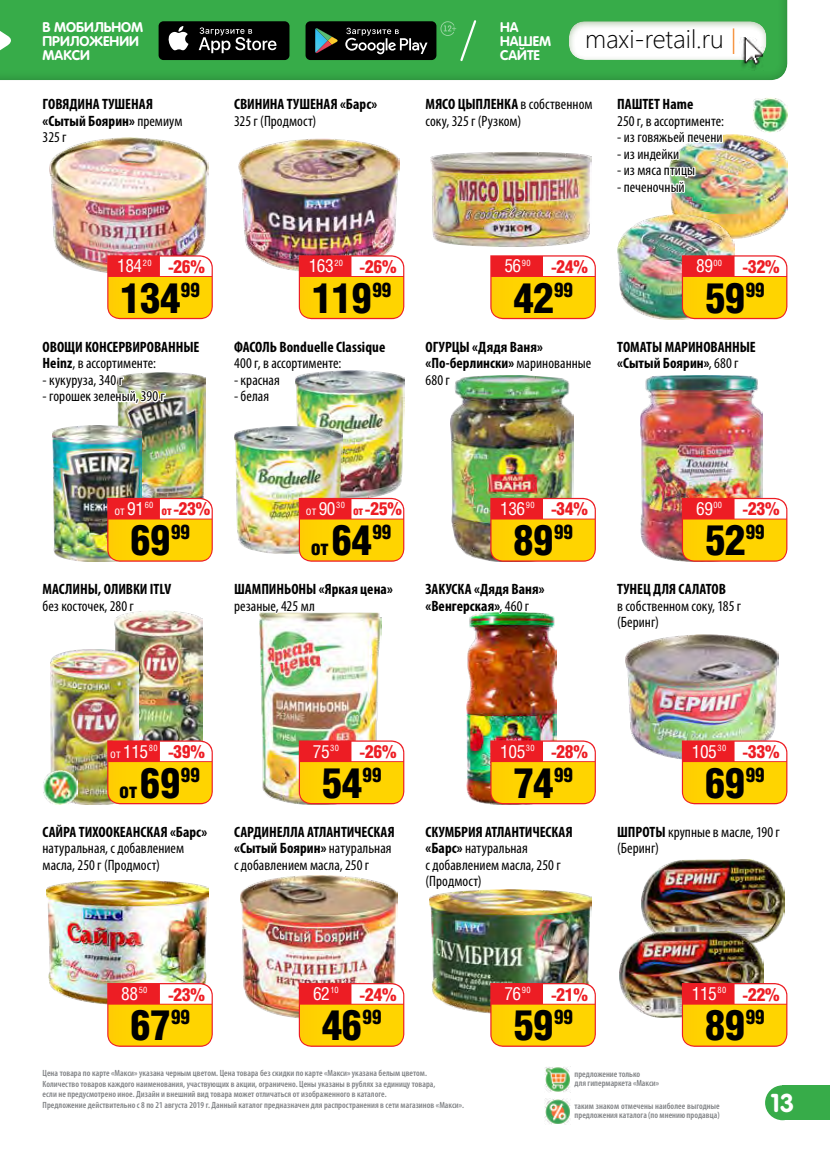
<style>
.page{position:relative;width:830px;height:1149px;background:#fff}
.page>*{position:absolute;margin:0;border:0;box-sizing:border-box;transform-origin:0 0}
.t1{font:900 42px "Helios Cond";letter-spacing:-.03em;color:#000}
.t2{font:300 25.5px "Segoe UI";color:#000}
.t3{font:700 25.5px "Rotonda C";color:#fff}
.t4{font:900 21px "Helios Cond";color:#000}
.t5{font:900 18px "Helios Cond";letter-spacing:-.02em;color:#ed1d24}
.t6{font:700 condensed 15px/16.5px "Myriad Pro";color:#000}
.t7{font:condensed 15px/16.5px "Myriad Pro";letter-spacing:.005em;color:#000}
.t8{font:700 13.8px/14px "Rotonda C";color:#fff}
.t9{font:12px "Helios Cond C";color:#fff}
.t10{font:600 condensed 9px/10.5px "Myriad Pro";letter-spacing:.005em;color:#808285}
.s1{color:#f58220}
.s2{font-weight:400}
.s3{font-weight:700}
.s4{font-family:"Helios Cond C";font-weight:400;font-size:12px}
.s5{font-family:"Helios Cond C";font-weight:400;color:#fff}
.s6{color:#ed1d24}
.s7{font-size:18px}
.s8{font-size:12px}
.s9{font-size:42px}
.s10{font-family:"Helios Cond C";font-weight:400;font-size:12px;color:#fff}
</style>
<div class="page">
<div style="left:782px;top:1084px;width:47px;height:35px;background:#37ac49"></div>
<div style="left:0;top:0;width:799px;height:90px;background:#000;opacity:.3"></div>
<div style="left:158px;top:21px;width:131px;height:39px;background:#000;border-radius:5px"></div>
<svg style="left:168px;top:26px;width:20px;height:24px"></svg>
<div style="left:554px;top:11px;width:223px;height:51px;background:#447b34;opacity:.5"></div>
<img style="left:739px;top:38px;width:23px;height:32px">
<svg style="left:0;top:24px;width:15px;height:33px"></svg>
<img style="left:50px;top:145px;width:158px;height:110px">
<svg style="left:40px;top:67px;width:144px;height:88px"></svg>
<img style="left:641px;top:865px;width:143px;height:76px">
<img style="left:619px;top:931px;width:144px;height:51px">
<img style="left:259px;top:627px;width:122px;height:113px">
<img style="left:296px;top:417px;width:108px;height:80px">
<img style="left:234px;top:426px;width:108px;height:71px">
<img style="left:236px;top:497px;width:168px;height:130px">
<img style="left:625px;top:639px;width:153px;height:101px">
<svg style="left:635px;top:740px;width:152px;height:125px"></svg>
<img style="left:640px;top:398px;width:122px;height:99px">
<svg style="left:640px;top:497px;width:147px;height:142px"></svg>
<img style="left:429px;top:902px;width:162px;height:112px">
<svg style="left:490px;top:982px;width:297px;height:143px"></svg>
<img style="left:238px;top:150px;width:162px;height:105px">
<img style="left:254px;top:255px;width:150px;height:162px">
<img style="left:240px;top:885px;width:157px;height:132px">
<svg style="left:251px;top:740px;width:153px;height:145px"></svg>
<svg style="left:298px;top:982px;width:106px;height:64px"></svg>
<img style="left:47px;top:885px;width:161px;height:118px">
<svg style="left:107px;top:982px;width:106px;height:64px"></svg>
<img style="left:671px;top:134px;width:116px;height:104px">
<img style="left:617px;top:214px;width:117px;height:41px">
<img style="left:614px;top:67px;width:110px;height:137px">
<img style="left:617px;top:255px;width:170px;height:143px">
<img style="left:753px;top:98px;width:34px;height:35px">
<img style="left:450px;top:398px;width:123px;height:99px">
<img style="left:117px;top:413px;width:88px;height:84px">
<img style="left:53px;top:425px;width:89px;height:72px">
<img style="left:430px;top:152px;width:161px;height:94px">
<svg style="left:198px;top:16px;width:396px;height:134px"></svg>
<svg style="left:454px;top:255px;width:141px;height:143px"></svg>
<img style="left:115px;top:632px;width:88px;height:108px">
<img style="left:50px;top:649px;width:88px;height:91px">
<img style="left:53px;top:497px;width:160px;height:135px">
<img style="left:50px;top:740px;width:163px;height:145px">
<img style="left:466px;top:640px;width:90px;height:100px">
<img style="left:451px;top:497px;width:144px;height:143px">
<img style="left:429px;top:740px;width:166px;height:162px">
<svg style="left:61px;top:255px;width:152px;height:158px"></svg>
<img style="left:43px;top:769px;width:34px;height:35px">
<h3 class="t8" style="left:500px;top:20px;width:52px">НА<br>НАШЕМ<br>САЙТЕ</h3>
<h3 class="t8" style="left:43px;top:20px;width:102px">В МОБИЛЬНОМ<br>ПРИЛОЖЕНИИ<br>МАКСИ</h3>
<h2 class="t2" style="left:584px;top:18px;width:153px">maxi-retail.ru <span class="s1">|</span></h2>
<h3 class="t6" style="left:43px;top:95px;width:141px">ГОВЯДИНА ТУШЕНАЯ «Сытый Боярин» <span class="s2">премиум<br>325 г</span></h3>
<h3 class="t6" style="left:234px;top:95px;width:145px">СВИНИНА ТУШЕНАЯ «Барс»</h3>
<h3 class="t7" style="left:234px;top:112px;width:84px">325 г (Продмост)</h3>
<h3 class="t7" style="left:425px;top:96px;width:168px"><span class="s3">МЯСО ЦЫПЛЕНКА</span> в собственном соку, 325 г (Рузком)</h3>
<h3 class="t6" style="left:617px;top:95px;width:78px">ПАШТЕТ Hame</h3>
<h3 class="t7" style="left:617px;top:112px;width:108px">250 г, в ассортименте:</h3>
<h3 class="t7" style="left:617px;top:129px;width:107px">- из говяжьей печени</h3>
<h3 class="t7" style="left:617px;top:145px;width:64px">- из индейки</h3>
<h3 class="t7" style="left:617px;top:162px;width:79px">- из мяса птицы</h3>
<h3 class="t7" style="left:617px;top:178px;width:69px">- печеночный</h3>
<h3 class="t5" style="left:116px;top:256px;width:90px"><span class="s4">.</span><span class="s5">184</span><sup>20</sup> -26%</h3>
<h3 class="t5" style="left:307px;top:256px;width:90px"><span class="s4">.</span><span class="s5">163</span><sup>20</sup> -26%</h3>
<h3 class="t5" style="left:503px;top:256px;width:86px"><span class="s4">.</span><span class="s5">56</span><sup>90</sup> -24%</h3>
<h3 class="t5" style="left:694px;top:256px;width:86px"><span class="s4">.</span><span class="s5">89</span><sup>00</sup> -32%</h3>
<h1 class="t1" style="left:120px;top:273px;width:81px">134<sup>99</sup></h1>
<h1 class="t1" style="left:311px;top:273px;width:81px">119<sup>99</sup></h1>
<h1 class="t1" style="left:513px;top:273px;width:62px">42<sup>99</sup></h1>
<h1 class="t1" style="left:704px;top:273px;width:62px">59<sup>99</sup></h1>
<h3 class="t6" style="left:43px;top:338px;width:158px">ОВОЩИ КОНСЕРВИРОВАННЫЕ<br>Heinz<span class="s2">, в ассортименте:</span></h3>
<h3 class="t7" style="left:43px;top:371px;width:82px">- кукуруза, 340 г</h3>
<h3 class="t7" style="left:43px;top:388px;width:124px">- горошек зеленый, 390 г</h3>
<h3 class="t6" style="left:234px;top:338px;width:153px">ФАСОЛЬ Bonduelle Classique</h3>
<h3 class="t7" style="left:234px;top:355px;width:109px">400 г, в ассортименте:</h3>
<h3 class="t7" style="left:234px;top:371px;width:47px">- красная</h3>
<h3 class="t7" style="left:234px;top:388px;width:37px">- белая</h3>
<h3 class="t6" style="left:425px;top:338px;width:167px">ОГУРЦЫ «Дядя Ваня» «По-берлински» <span class="s2">маринованные<br>680 г</span></h3>
<h3 class="t6" style="left:617px;top:338px;width:140px">ТОМАТЫ МАРИНОВАННЫЕ «Сытый Боярин»<span class="s2">, 680 г</span></h3>
<h3 class="t9" style="left:114px;top:503px;width:41px">от <span class="s6">.</span><span class="s7">91</span><sup>60</sup></h3>
<h3 class="t5" style="left:161px;top:498px;width:50px"><span class="s8">от</span> -23%</h3>
<h3 class="t9" style="left:306px;top:503px;width:41px">от <span class="s6">.</span><span class="s7">90</span><sup>30</sup></h3>
<h3 class="t5" style="left:353px;top:498px;width:50px"><span class="s8">от</span> -25%</h3>
<h3 class="t5" style="left:499px;top:498px;width:90px"><span class="s4">.</span><span class="s5">136</span><sup>90</sup> -34%</h3>
<h3 class="t5" style="left:694px;top:498px;width:86px"><span class="s4">.</span><span class="s5">69</span><sup>00</sup> -23%</h3>
<h1 class="t1" style="left:130px;top:516px;width:62px">69<sup>99</sup></h1>
<h3 class="t4" style="left:310px;top:535px;width:82px">от <span class="s9">64</span><sup>99</sup></h3>
<h1 class="t1" style="left:513px;top:516px;width:62px">89<sup>99</sup></h1>
<h1 class="t1" style="left:704px;top:516px;width:62px">52<sup>99</sup></h1>
<h3 class="t6" style="left:43px;top:580px;width:130px">МАСЛИНЫ, ОЛИВКИ ITLV</h3>
<h3 class="t7" style="left:43px;top:597px;width:93px">без косточек, 280 г</h3>
<h3 class="t6" style="left:234px;top:580px;width:160px">ШАМПИНЬОНЫ «Яркая цена»</h3>
<h3 class="t7" style="left:234px;top:597px;width:82px">резаные, 425 мл</h3>
<h3 class="t6" style="left:425px;top:580px;width:120px">ЗАКУСКА «Дядя Ваня» «Венгерская»<span class="s2">, 460 г</span></h3>
<h3 class="t6" style="left:617px;top:580px;width:110px">ТУНЕЦ ДЛЯ САЛАТОВ</h3>
<h3 class="t7" style="left:617px;top:597px;width:125px">в собственном соку, 185 г (Беринг)</h3>
<h3 class="t5" style="left:110px;top:741px;width:96px"><span class="s10">от</span> <span class="s4">.</span><span class="s5">115</span><sup>80</sup> -39%</h3>
<h3 class="t5" style="left:312px;top:741px;width:86px"><span class="s4">.</span><span class="s5">75</span><sup>30</sup> -26%</h3>
<h3 class="t5" style="left:499px;top:741px;width:90px"><span class="s4">.</span><span class="s5">105</span><sup>30</sup> -28%</h3>
<h3 class="t5" style="left:690px;top:741px;width:90px"><span class="s4">.</span><span class="s5">105</span><sup>30</sup> -33%</h3>
<h3 class="t4" style="left:119px;top:778px;width:82px">от <span class="s9">69</span><sup>99</sup></h3>
<h1 class="t1" style="left:321px;top:758px;width:62px">54<sup>99</sup></h1>
<h1 class="t1" style="left:513px;top:758px;width:62px">74<sup>99</sup></h1>
<h1 class="t1" style="left:704px;top:758px;width:62px">69<sup>99</sup></h1>
<h3 class="t6" style="left:43px;top:823px;width:166px">САЙРА ТИХООКЕАНСКАЯ «Барс»</h3>
<h3 class="t7" style="left:43px;top:839px;width:143px">натуральная, с добавлением масла, 250 г (Продмост)</h3>
<h3 class="t6" style="left:234px;top:823px;width:162px">САРДИНЕЛЛА АТЛАНТИЧЕСКАЯ «Сытый Боярин» <span class="s2">натуральная с добавлением масла, 250 г</span></h3>
<h3 class="t7" style="left:425px;top:823px;width:149px"><span class="s3">СКУМБРИЯ АТЛАНТИЧЕСКАЯ «Барс»</span> натуральная<br>с добавлением масла, 250 г (Продмост)</h3>
<h3 class="t7" style="left:617px;top:823px;width:164px"><span class="s3">ШПРОТЫ</span> крупные в масле, 190 г (Беринг)</h3>
<h3 class="t5" style="left:120px;top:983px;width:86px"><span class="s4">.</span><span class="s5">88</span><sup>50</sup> -23%</h3>
<h1 class="t1" style="left:130px;top:1000px;width:62px">67<sup>99</sup></h1>
<h3 class="t5" style="left:312px;top:983px;width:86px"><span class="s4">.</span><span class="s5">62</span><sup>10</sup> -24%</h3>
<h1 class="t1" style="left:321px;top:1000px;width:62px">46<sup>99</sup></h1>
<h3 class="t5" style="left:503px;top:983px;width:86px"><span class="s4">.</span><span class="s5">76</span><sup>90</sup> -21%</h3>
<h1 class="t1" style="left:513px;top:1000px;width:62px">59<sup>99</sup></h1>
<h3 class="t5" style="left:690px;top:983px;width:90px"><span class="s4">.</span><span class="s5">115</span><sup>80</sup> -22%</h3>
<h1 class="t1" style="left:704px;top:1000px;width:62px">89<sup>99</sup></h1>
<p class="t10" style="left:43px;top:1067px;width:423px">Цена товара по карте «Макси» указана черным цветом. Цена товара без скидки по карте «Макси» указана белым цветом.<br>Количество товаров каждого наименования, участвующих в акции, ограничено. Цены указаны в рублях за единицу товара,<br>если не предусмотрено иное. Дизайн и внешний вид товара может отличаться от изображенного в каталоге.<br>Предложение действительно с 8 по 21 августа 2019 г. Данный каталог предназначен для распространения в сети магазинов «Макси».</p>
<p class="t10" style="left:574px;top:1068px;width:86px;line-height:9px">предложение только<br>для гипермаркета «Макси»</p>
<p class="t10" style="left:574px;top:1101px;width:147px;line-height:9px">таким знаком отмечены наиболее выгодные предложения каталога (по мнению продавца)</p>
<h2 class="t3" style="left:770px;top:1087px;width:26px">13</h2>
</div>
